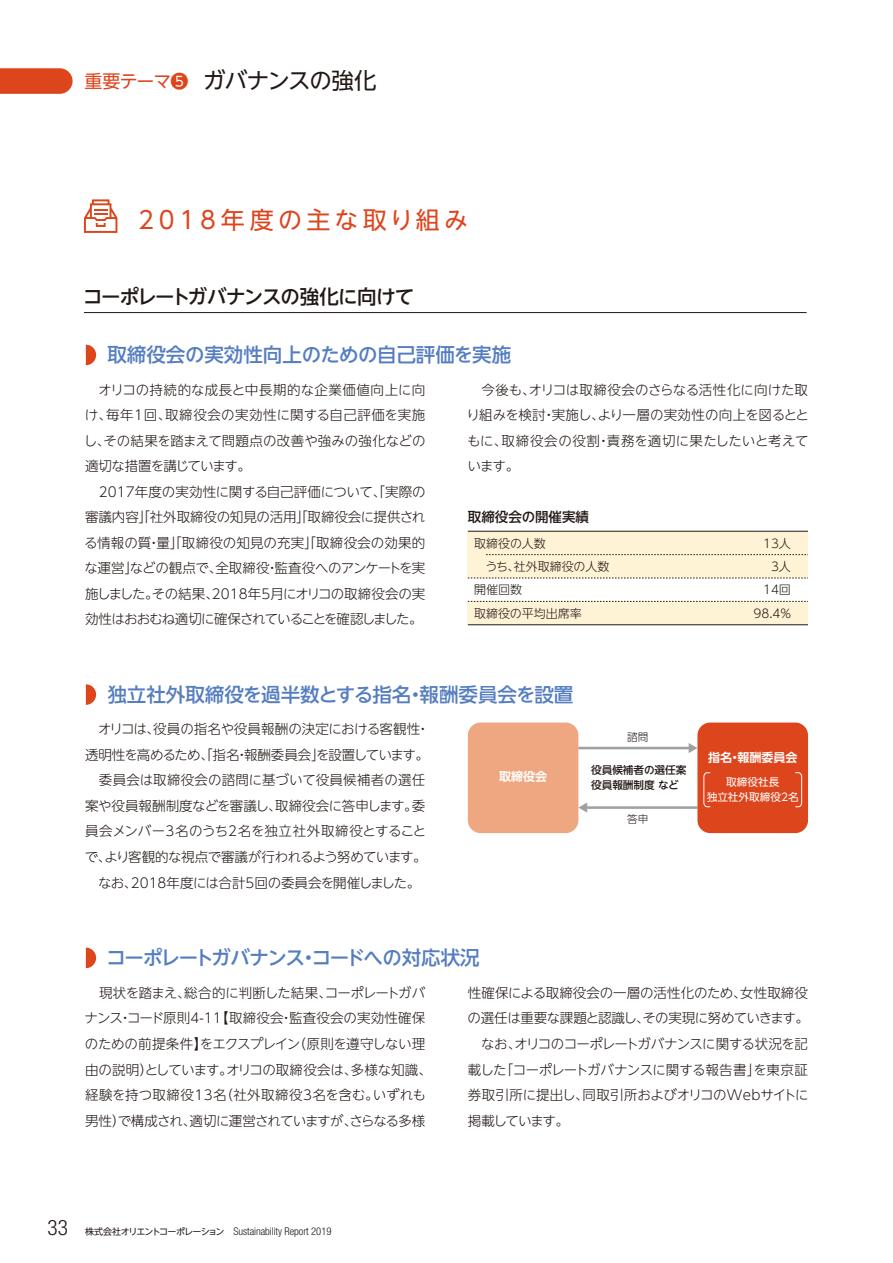
<style>
.page{position:relative;width:893px;height:1263px;background:#fff}
.page>*{position:absolute;margin:0;border:0;box-sizing:border-box;transform-origin:0 0}
.t1{font:24px "UD Shin Go NT Pro";letter-spacing:.185em;color:#dd451d}
.t2{font:22.5px "UD Shin Go NT Pro";letter-spacing:-.025em;color:#221815}
.t3{font:300 condensed 21.3px "Helvetica Neue LT Std";color:#221815}
.t4{font:500 19.5px "UD Shin Go NT Pro";letter-spacing:-.01em;color:#557ec0}
.t5{font:500 19.5px "UD Shin Go NT Pro";letter-spacing:-.07em;color:#557ec0}
.t6{font:500 19.5px "UD Shin Go NT Pro";letter-spacing:-.05em;color:#221815}
.t7{font:300 13.5px/25.5px "UD Shin Go NT Pro";letter-spacing:-.015em;color:#221815;text-align:justify}
.t8{font:500 13.5px "UD Shin Go NT Pro";color:#221815}
.t9{font:300 12px "UD Shin Go NT Pro";color:#221815}
.t10{font:700 12px "UD Shin Go NT Pro De";color:#fff}
.t11{font:300 condensed 10.65px "Helvetica Neue LT Std";letter-spacing:-.005em;color:#221815}
.t12{font:500 10.65px/14.9px "UD Shin Go NT Pro";color:#221815}
.t13{font:10.65px/14.9px "UD Shin Go NT Pro";color:#fff;text-align:center}
.t14{font:300 10.65px "UD Shin Go NT Pro";color:#221815}
.s1{font-size:18px;color:#dd451d}
.s2{font-family:"UD Shin Go NT Pro";font-weight:400;font-stretch:normal;font-size:9px}
</style>
<div class="page">
<div style="left:468px;top:531px;width:340px;height:47px;background:#fff3d6"></div>
<div style="left:468px;top:601px;width:340px;height:24px;background:#fff3d6"></div>
<hr style="left:468px;top:531px;width:340px;height:1px;background:#221815">
<svg style="left:486px;top:554px;width:322px;height:1px"></svg>
<svg style="left:468px;top:578px;width:340px;height:1px"></svg>
<svg style="left:468px;top:601px;width:340px;height:1px"></svg>
<hr style="left:468px;top:624px;width:340px;height:1px;background:#221815">
<div style="left:468px;top:722px;width:110px;height:111px;background:#eea781;border-radius:13px"></div>
<hr style="left:578px;top:747px;width:112px;height:2px;background:#9fa0a0">
<svg style="left:689px;top:743px;width:8px;height:10px"></svg>
<hr style="left:586px;top:806px;width:111px;height:3px;background:#9fa0a0">
<svg style="left:578px;top:802px;width:9px;height:11px"></svg>
<div style="left:697px;top:722px;width:111px;height:111px;background:#dd451d;border-radius:13px"></div>
<svg style="left:703px;top:772px;width:8px;height:35px"></svg>
<svg style="left:795px;top:772px;width:7px;height:35px"></svg>
<svg style="left:86px;top:947px;width:10px;height:21px"></svg>
<svg style="left:86px;top:345px;width:10px;height:20px"></svg>
<hr style="left:84px;top:312px;width:723px;height:1px;background:#221815">
<svg style="left:86px;top:684px;width:10px;height:21px"></svg>
<svg style="left:84px;top:199px;width:33px;height:34px"></svg>
<svg style="left:0;top:68px;width:73px;height:26px"></svg>
<h2 class="t2" style="left:85px;top:62px;width:293px"><span class="s1">重要テーマ❺</span> ガバナンスの強化</h2>
<h1 class="t1" style="left:138px;top:200px;width:331px">2018年度の主な取り組み</h1>
<h3 class="t6" style="left:83px;top:281px;width:333px">コーポレートガバナンスの強化に向けて</h3>
<h3 class="t4" style="left:107px;top:339px;width:405px">取締役会の実効性向上のための自己評価を実施</h3>
<p class="t7" style="left:84px;top:376px;width:343px">　オリコの持続的な成長と中長期的な企業価値向上に向け、毎年1回、取締役会の実効性に関する自己評価を実施し、その結果を踏まえて問題点の改善や強みの強化などの適切な措置を講じています。</p>
<p class="t7" style="left:84px;top:478px;width:343px;text-indent:15px">2017年度の実効性に関する自己評価について、「実際の審議内容」「社外取締役の知見の活用」「取締役会に提供される情報の質・量」「取締役の知見の充実」「取締役会の効果的な運営」などの観点で、全取締役・監査役へのアンケートを実施しました。その結果、2018年5月にオリコの取締役会の実効性はおおむね適切に確保されていることを確認しました。</p>
<p class="t7" style="left:467px;top:376px;width:344px;text-indent:15px">今後も、オリコは取締役会のさらなる活性化に向けた取り組みを検討・実施し、より一層の実効性の向上を図るとともに、取締役会の役割・責務を適切に果たしたいと考えています。</p>
<p class="t8" style="left:468px;top:506px;width:123px">取締役会の開催実績</p>
<p class="t9" style="left:474px;top:533px;width:73px">取締役の人数</p>
<p class="t9" style="left:763px;top:533px;width:29px">13人</p>
<p class="t9" style="left:474px;top:557px;width:137px">　うち、社外取締役の人数</p>
<p class="t9" style="left:771px;top:557px;width:21px">3人</p>
<p class="t9" style="left:474px;top:580px;width:49px">開催回数</p>
<p class="t9" style="left:763px;top:580px;width:29px">14回</p>
<p class="t9" style="left:474px;top:603px;width:109px">取締役の平均出席率</p>
<p class="t9" style="left:753px;top:603px;width:40px">98.4％</p>
<h3 class="t4" style="left:107px;top:679px;width:467px">独立社外取締役を過半数とする指名・報酬委員会を設置</h3>
<p class="t7" style="left:85px;top:716px;width:347px;text-align:left;text-indent:13px">オリコは、役員の指名や役員報酬の決定における客観性・透明性を高めるため、「指名・報酬委員会」を設置しています。　委員会は取締役会の諮問に基づいて役員候補者の選任案や役員報酬制度などを審議し、取締役会に答申します。委員会メンバー3名のうち2名を独立社外取締役とすることで、より客観的な視点で審議が行われるよう努めています。　なお、2018年度には合計5回の委員会を開催しました。</p>
<p class="t10" style="left:499px;top:766px;width:50px">取締役会</p>
<p class="t14" style="left:627px;top:728px;width:23px">諮問</p>
<p class="t12" style="left:591px;top:763px;width:97px">役員候補者の選任案役員報酬制度 など</p>
<p class="t14" style="left:627px;top:810px;width:23px">答申</p>
<p class="t10" style="left:708px;top:747px;width:91px">指名・報酬委員会</p>
<p class="t13" style="left:707px;top:774px;width:94px">取締役社長<br>独立社外取締役2名</p>
<h3 class="t5" style="left:107px;top:942px;width:375px">コーポレートガバナンス・コードへの対応状況</h3>
<p class="t7" style="left:85px;top:979px;width:349px;text-align:center">現状を踏まえ、総合的に判断した結果、コーポレートガバ<br>ナンス・コード原則4-11【取締役会・監査役会の実効性確保のための前提条件】をエクスプレイン（原則を遵守しない理由の説明）としています。オリコの取締役会は、多様な知識、経験を持つ取締役13名（社外取締役3名を含む。いずれも男性）で構成され、適切に運営されていますが、さらなる多様</p>
<p class="t7" style="left:468px;top:979px;width:343px">性確保による取締役会の一層の活性化のため、女性取締役の選任は重要な課題と認識し、その実現に努めていきます。　なお、オリコのコーポレートガバナンスに関する状況を記載した｢コーポレートガバナンスに関する報告書｣を東京証券取引所に提出し、同取引所およびオリコのWebサイトに掲載しています。</p>
<h3 class="t3" style="left:48px;top:1215px;width:22px">33</h3>
<p class="t11" style="left:85px;top:1225px;width:248px"><span class="s2">株式会社オリエントコーポレーション　</span>Sustainability Report 2019</p>
</div>
